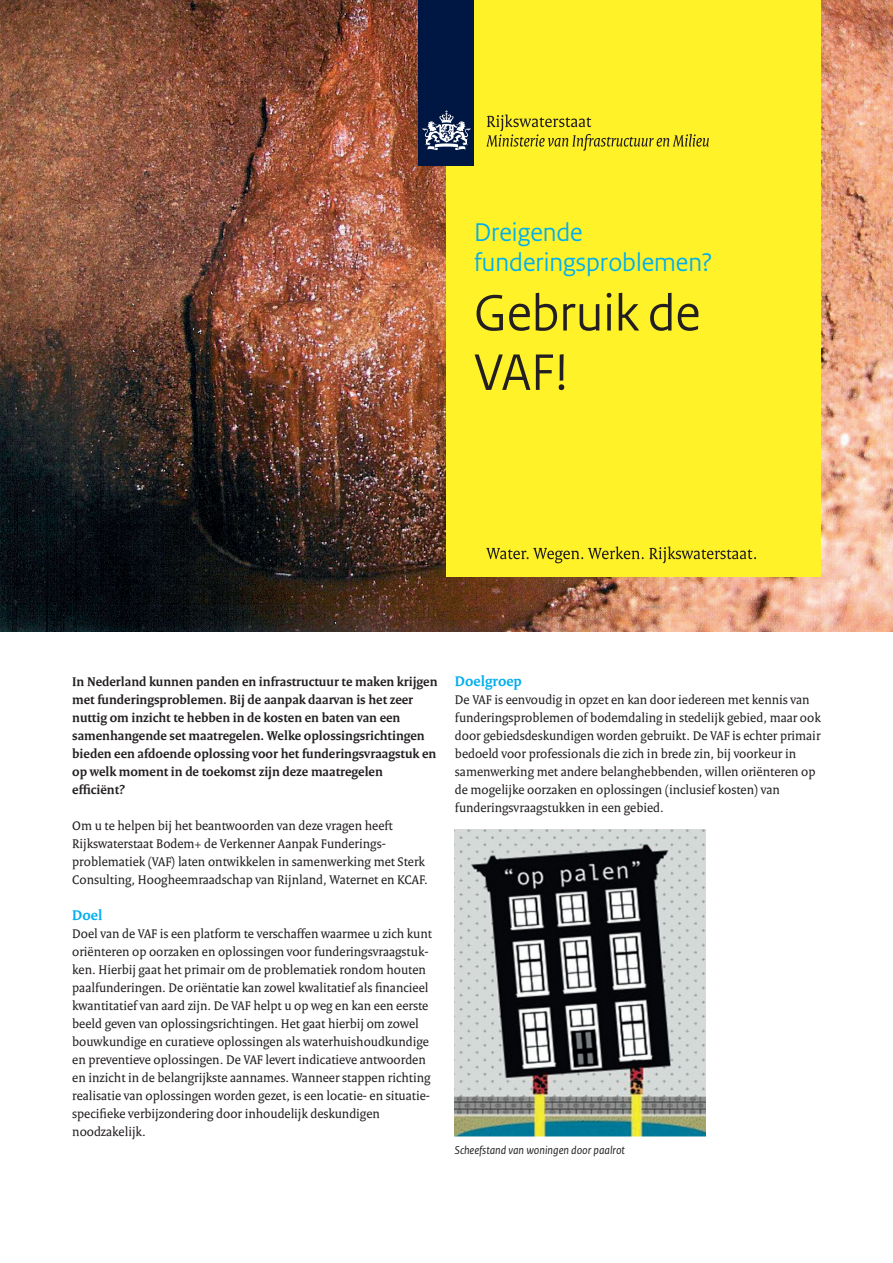
<style>
.page{position:relative;width:893px;height:1263px;background:#fff}
.page>*{position:absolute;margin:0;border:0;box-sizing:border-box;transform-origin:0 0}
.t1{font:54px/59.4px "Rijksoverheid Sans Heading";color:#231f20}
.t2{font:27px/29.7px "Rijksoverheid Sans Heading";color:#00aeef}
.t3{font:700 15px "Rijksoverheid Serif";color:#00aeef}
.t4{font:13.5px/18px "Rijksoverheid Serif";color:#231f20}
.t5{font:700 13.5px/18px "Rijksoverheid Serif";color:#231f20}
.t6{font:italic 12px "Rijksoverheid Sans Text";color:#231f20}
</style>
<div class="page">
<img style="left:0;top:0;width:893px;height:631px">
<div style="left:446px;top:0;width:375px;height:576px;background:#fff229"></div>
<img style="left:455px;top:830px;width:250px;height:306px">
<div style="left:419px;top:0;width:55px;height:166px;background:#001643"></div>
<svg style="left:422px;top:110px;width:48px;height:40px"></svg>
<svg style="left:486px;top:115px;width:223px;height:36px"></svg>
<svg style="left:486px;top:547px;width:270px;height:16px"></svg>
<h2 class="t2" style="left:474px;top:219px;width:240px">Dreigende funderingsproblemen?</h2>
<h1 class="t1" style="left:474px;top:286px;width:228px">Gebruik de<br>VAF!</h1>
<p class="t5" style="left:72px;top:674px;width:367px">In Nederland kunnen panden en infrastructuur te maken krijgen met funderingsproblemen. Bij de aanpak daarvan is het zeer nuttig om inzicht te hebben in de kosten en baten van een samenhangende set maatregelen. Welke oplossingsrichtingen bieden een afdoende oplossing voor het funderingsvraagstuk en op welk moment in de toekomst zijn deze maatregelen efficiënt?</p>
<p class="t4" style="left:72px;top:818px;width:357px">Om u te helpen bij het beantwoorden van deze vragen heeft Rijkswaterstaat Bodem+ de Verkenner Aanpak Funderings&shy;problematiek (VAF) laten ontwikkelen in samenwerking met Sterk Consulting, Hoogheemraadschap van Rijnland, Waternet en KCAF.</p>
<p class="t3" style="left:72px;top:908px;width:32px">Doel</p>
<p class="t4" style="left:72px;top:926px;width:361px">Doel van de VAF is een platform te verschaffen waarmee u zich kunt oriënteren op oorzaken en oplossingen voor funderingsvraagstuk&shy;ken. Hierbij gaat het primair om de problematiek rondom houten paalfunderingen. De oriëntatie kan zowel kwalitatief als financieel kwantitatief van aard zijn. De VAF helpt u op weg en kan een eerste beeld geven van oplossingsrichtingen. Het gaat hierbij om zowel bouwkundige en curatieve oplossingen als waterhuishoudkundige en preventieve oplossingen. De VAF levert indicatieve antwoorden en inzicht in de belangrijkste aannames. Wanneer stappen richting realisatie van oplossingen worden gezet, is een locatie- en situatie&shy;specifieke verbijzondering door inhoudelijk deskundigen noodzakelijk.</p>
<p class="t3" style="left:455px;top:674px;width:68px">Doelgroep</p>
<p class="t4" style="left:455px;top:692px;width:367px">De VAF is eenvoudig in opzet en kan door iedereen met kennis van funderingsproblemen of bodemdaling in stedelijk gebied, maar ook door gebiedsdeskundigen worden gebruikt. De VAF is echter primair bedoeld voor professionals die zich in brede zin, bij voorkeur in samenwerking met andere belanghebbenden, willen oriënteren op de mogelijke oorzaken en oplossingen (inclusief kosten) van funderingsvraagstukken in een gebied.</p>
<p class="t6" style="left:455px;top:1145px;width:172px">Scheefstand van woningen door paalrot</p>
</div>
